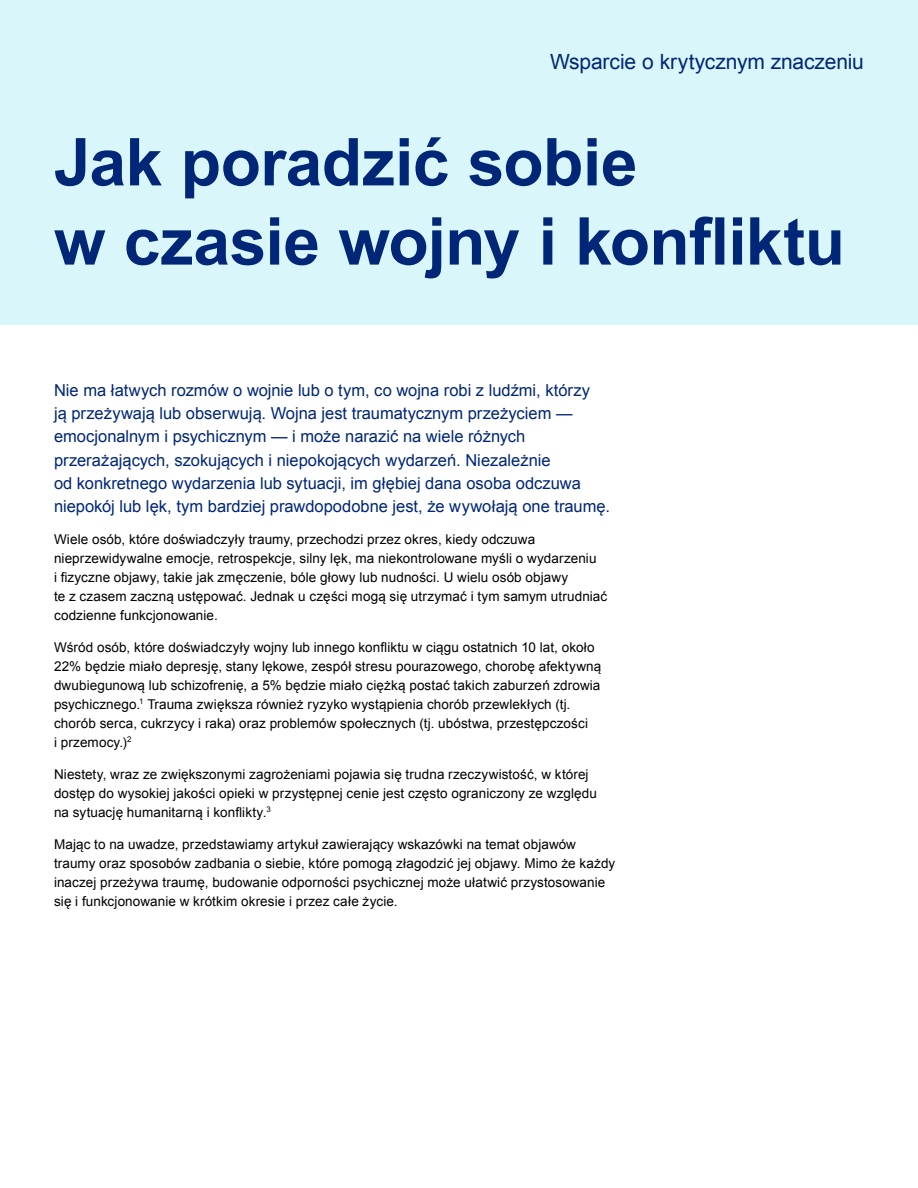
<style>
.page{position:relative;width:918px;height:1188px;background:#fff}
.page>*{position:absolute;margin:0;border:0;box-sizing:border-box;transform-origin:0 0}
.Headline{font:700 66px/79.2px "Arial";letter-spacing:-.01em;color:#002677}
.Product_label_-_Right_aligned{font:21px "Arial";letter-spacing:-.01em;color:#002677}
.Intro{font:16.5px/23.1px "Arial";color:#002677}
.Intro-2{font:13.5px/18.9px "Arial";letter-spacing:.01em;color:#000}
</style>
<div class="page">
<div style="left:0;top:0;width:918px;height:324px;background:#d9f6fa"></div>
<p class="Product_label_-_Right_aligned" style="left:550px;top:48px;width:315px">Wsparcie o krytycznym znaczeniu</p>
<p class="Headline" style="left:54px;top:125px;width:793px">Jak poradzić sobie<br>w czasie wojny i konfliktu</p>
<p class="Intro" style="left:54px;top:379px;width:558px">Nie ma łatwych rozmów o wojnie lub o tym, co wojna robi z ludźmi, którzy<br>ją przeżywają lub obserwują. Wojna jest traumatycznym przeżyciem — emocjonalnym i psychicznym — i może narazić na wiele różnych przerażających, szokujących i niepokojących wydarzeń. Niezależnie<br>od konkretnego wydarzenia lub sytuacji, im głębiej dana osoba odczuwa niepokój lub lęk, tym bardziej prawdopodobne jest, że wywołają one traumę.</p>
<p class="Intro-2" style="left:54px;top:530px;width:555px">Wiele osób, które doświadczyły traumy, przechodzi przez okres, kiedy odczuwa nieprzewidywalne emocje, retrospekcje, silny lęk, ma niekontrolowane myśli o wydarzeniu<br>i fizyczne objawy, takie jak zmęczenie, bóle głowy lub nudności. U wielu osób objawy<br>te z czasem zaczną ustępować. Jednak u części mogą się utrzymać i tym samym utrudniać codzienne funkcjonowanie.</p>
<p class="Intro-2" style="left:54px;top:638px;width:549px">Wśród osób, które doświadczyły wojny lub innego konfliktu w ciągu ostatnich 10 lat, około 22% będzie miało depresję, stany lękowe, zespół stresu pourazowego, chorobę afektywną dwubiegunową lub schizofrenię, a 5% będzie miało ciężką postać takich zaburzeń zdrowia psychicznego.<sup>1</sup> Trauma zwiększa również ryzyko wystąpienia chorób przewlekłych (tj. chorób serca, cukrzycy i raka) oraz problemów społecznych (tj. ubóstwa, przestępczości<br>i przemocy.)<sup>2</sup></p>
<p class="Intro-2" style="left:54px;top:765px;width:545px">Niestety, wraz ze zwiększonymi zagrożeniami pojawia się trudna rzeczywistość, w której dostęp do wysokiej jakości opieki w przystępnej cenie jest często ograniczony ze względu na sytuację humanitarną i konflikty.<sup>3</sup></p>
<p class="Intro-2" style="left:54px;top:835px;width:563px">Mając to na uwadze, przedstawiamy artykuł zawierający wskazówki na temat objawów traumy oraz sposobów zadbania o siebie, które pomogą złagodzić jej objawy. Mimo że każdy inaczej przeżywa traumę, budowanie odporności psychicznej może ułatwić przystosowanie się i funkcjonowanie w krótkim okresie i przez całe życie.</p>
</div>
